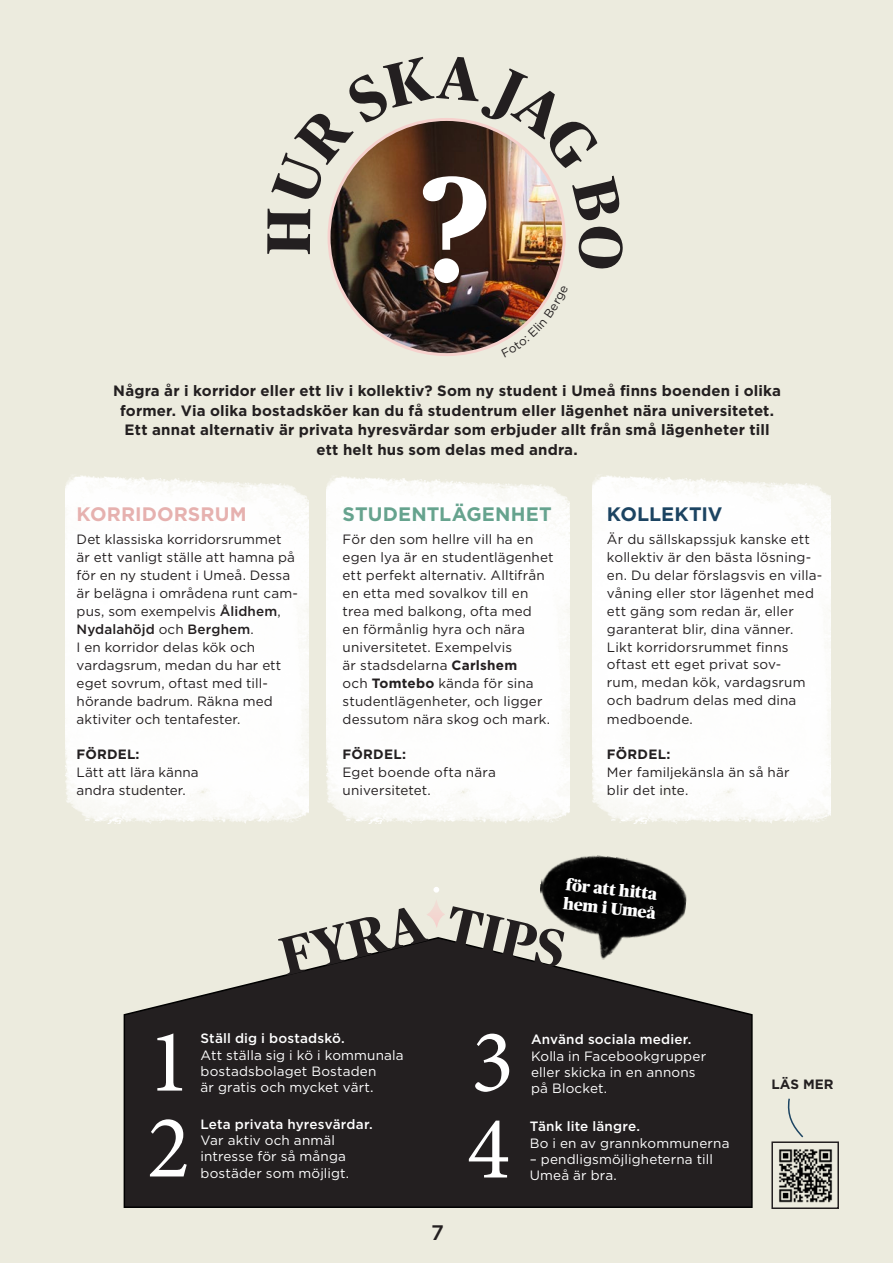
<style>
.page{position:relative;width:893px;height:1263px;background:#ecebde}
.page>*{position:absolute;margin:0;border:0;box-sizing:border-box;transform-origin:0 0}
.t1{font:700 150px "Publico";color:#fff}
.Tips_4_Siffra{font:90px "Minion Pro";color:#fff}
.Tips_2_Siffra{font:90px "Minion Pro";color:#fff}
.Tips_3_Siffra{font:90px "Minion Pro";color:#fff}
.Hur_ska_jag_bo{font:700 61.5px "Publico";color:#231f20}
.Fyra_tips_rubrik{font:700 54px "Publico";color:#231f20}
.Fyra_tips_rubrik_2{font:700 54px "Publico";color:#231f20}
.t2{font:500 21px "Gotham";color:#231f20}
.Studentboende_Mellanrubrik_1{font:700 19.5px "Gotham";letter-spacing:.01em;color:#66a38e}
.Studentboende_Mellanrubrik_1-2{font:700 19.5px "Gotham";letter-spacing:.005em;color:#e6b1af}
.Kollektiv_Mellanrubrik_3{font:700 19.5px "Gotham";letter-spacing:-.005em;color:#1c4462}
.hitta_hem_pratbubbla{font:900 16.5px "Publico";color:#fff}
.Studentboende_ingress{font:700 15px/19.5px "Gotham";letter-spacing:.01em;color:#231f20;text-align:center}
.Korridorsrum{font:13.5px/18px "Gotham";letter-spacing:.005em;color:#231f20}
.Studentlägenhet{font:13.5px/18px "Gotham";letter-spacing:.01em;color:#231f20}
.Kollektiv{font:13.5px/18px "Gotham";letter-spacing:.01em;color:#231f20}
.Tips_1{font:13.5px/16.2px "Gotham";letter-spacing:.01em;color:#fff}
.Tips_4{font:13.5px "Gotham";letter-spacing:.015em;color:#fff}
.Tips_2{font:13.5px/16.2px "Gotham";letter-spacing:.01em;color:#fff}
.Tips_3{font:13.5px/16.2px "Gotham";letter-spacing:.01em;color:#fff}
.Tips_2-2{font:500 13.5px "Gotham";letter-spacing:.005em;color:#fff}
.Tips_3-2{font:500 13.5px "Gotham";letter-spacing:.015em;color:#fff}
.Tips_1-2{font:500 13.5px "Gotham";letter-spacing:.015em;color:#fff}
.Tips_4-2{font:500 13.5px "Gotham";letter-spacing:.01em;color:#fff}
.t3{font:700 13.5px "Gotham";color:#231f20}
.s1{font-weight:500}
.s2{font-weight:700}
.s3{font-family:"Publico"}
</style>
<div class="page">
<img style="left:329px;top:119px;width:235px;height:236px;border-radius:118px">
<div style="left:66px;top:475px;width:243px;height:349px;background:#fefefe"></div>
<div style="left:327px;top:476px;width:243px;height:348px;background:#fefefe"></div>
<div style="left:592px;top:475px;width:239px;height:349px;background:#fefefe"></div>
<svg style="left:123px;top:937px;width:630px;height:271px"></svg>
<svg style="left:427px;top:887px;width:18px;height:41px"></svg>
<svg style="left:787px;top:1098px;width:17px;height:40px"></svg>
<img style="left:779px;top:1149px;width:54px;height:54px">
<div style="left:771px;top:1141px;width:68px;height:68px;border:2px solid #231f20"></div>
<img style="left:533px;top:855px;width:157px;height:112px">
<img style="left:327px;top:118px;width:239px;height:152px">
<img style="left:501px;top:285px;width:54px;height:58px">
<h2 class="Hur_ska_jag_bo" style="left:254px;top:255px;width:49px;rotate:-90deg">H</h2>
<h1 class="t1" style="left:420px;top:146px;width:73px">?</h1>
<p class="Studentboende_ingress" style="left:113px;top:381px;width:669px">Några år i korridor eller ett liv i kollektiv? Som ny student i Umeå finns boenden i olika former. Via olika bostadsköer kan du få studentrum eller lägenhet nära universitetet.<br>Ett annat alternativ är privata hyresvärdar som erbjuder allt från små lägenheter till ett helt hus som delas med andra.</p>
<h2 class="Studentboende_Mellanrubrik_1-2" style="left:77px;top:501px;width:172px">KORRIDORSRUM</h2>
<p class="Korridorsrum" style="left:77px;top:529px;width:223px">Det klassiska korridorsrummet är ett vanligt ställe att hamna på för en ny student i Umeå. Dessa är belägna i områdena runt cam&shy;pus, som exempelvis <span class="s1">Ålidhem</span>,<br><span class="s1">Nydalahöjd</span> och <span class="s1">Berghem</span>.<br>I en korridor delas kök och</p>
<p class="Korridorsrum" style="left:77px;top:655px;width:206px">vardagsrum, medan du har ett eget sovrum, oftast med till&shy;hörande badrum. Räkna med aktiviter och tentafester.</p>
<p class="Korridorsrum" style="left:77px;top:744px;width:124px"><span class="s2">FÖRDEL:<br></span>Lätt att lära känna andra studenter.</p>
<h2 class="Studentboende_Mellanrubrik_1" style="left:343px;top:501px;width:211px">STUDENTLÄGENHET</h2>
<p class="Studentlägenhet" style="left:343px;top:529px;width:212px">För den som hellre vill ha en egen lya är en studentlägenhet ett perfekt alternativ. Alltifrån en etta med sovalkov till en trea med balkong, ofta med<br>en förmånlig hyra och nära universitetet. Exempelvis<br>är stadsdelarna <span class="s2">Carlshem<br></span>och <span class="s2">Tomtebo</span> kända för sina studentlägenheter, och ligger dessutom nära skog och mark.</p>
<p class="Studentlägenhet" style="left:343px;top:744px;width:155px"><span class="s2">FÖRDEL:<br></span>Eget boende ofta nära universitetet.</p>
<h2 class="Kollektiv_Mellanrubrik_3" style="left:607px;top:501px;width:117px">KOLLEKTIV</h2>
<p class="Kollektiv" style="left:607px;top:529px;width:217px">Är du sällskapssjuk kanske ett kollektiv är den bästa lösning&shy;en. Du delar förslagsvis en villa&shy;våning eller stor lägenhet med ett gäng som redan är, eller garanterat blir, dina vänner.<br>Likt korridorsrummet finns oftast ett eget privat sov-<br>rum, medan kök, vardagsrum och badrum delas med dina medboende.</p>
<p class="Kollektiv" style="left:607px;top:744px;width:184px"><span class="s2">FÖRDEL:<br></span>Mer familjekänsla än så här blir det inte.</p>
<h2 class="hitta_hem_pratbubbla" style="left:567px;top:875px;width:93px;rotate:6deg">för att hitta</h2>
<h2 class="hitta_hem_pratbubbla" style="left:564px;top:894px;width:94px;rotate:6deg">hem i Umeå</h2>
<h2 class="Fyra_tips_rubrik" style="left:274px;top:928px;width:148px;rotate:-14deg">FYRA</h2>
<p class="Fyra_tips_rubrik_2" style="left:454px;top:895px;width:121px;rotate:13deg">TIPS</p>
<h2 class="Tips_4_Siffra" style="left:148px;top:1001px;width:45px">1</h2>
<p class="Tips_2_Siffra" style="left:147px;top:1087px;width:45px">2</p>
<p class="Tips_1-2" style="left:201px;top:1030px;width:146px">Ställ dig i bostadskö.</p>
<p class="Tips_1" style="left:201px;top:1046px;width:205px">Att ställa sig i kö i kommunala bostadsbolaget Bostaden</p>
<p class="Tips_1" style="left:201px;top:1079px;width:174px">är gratis och mycket värt<span class="s3">.</span></p>
<p class="Tips_2-2" style="left:201px;top:1115px;width:174px">Leta privata hyresvärdar.</p>
<p class="Tips_2" style="left:201px;top:1132px;width:147px">Var aktiv och anmäl intresse för så många</p>
<p class="Tips_2" style="left:201px;top:1164px;width:150px">bostäder som möjligt.</p>
<h3 class="t2" style="left:431px;top:1219px;width:14px">7</h3>
<p class="Tips_3_Siffra" style="left:471px;top:1002px;width:45px">3</p>
<p class="Tips_4_Siffra" style="left:467px;top:1088px;width:45px">4</p>
<p class="Tips_3-2" style="left:531px;top:1031px;width:162px">Använd sociala medier.</p>
<p class="Tips_3" style="left:531px;top:1047px;width:177px">Kolla in Facebookgrupper eller skicka in en annons</p>
<p class="Tips_3" style="left:531px;top:1080px;width:77px">på Blocket.</p>
<p class="Tips_4-2" style="left:530px;top:1118px;width:112px">Tänk lite längre.</p>
<p class="Tips_4" style="left:530px;top:1134px;width:201px">Bo i en av grannkommunerna</p>
<p class="Tips_4" style="left:530px;top:1150px;width:185px">– pendligsmöjligheterna till</p>
<p class="Tips_4" style="left:530px;top:1166px;width:89px">Umeå är bra.</p>
<p class="t3" style="left:771px;top:1076px;width:64px">LÄS MER</p>
</div>
